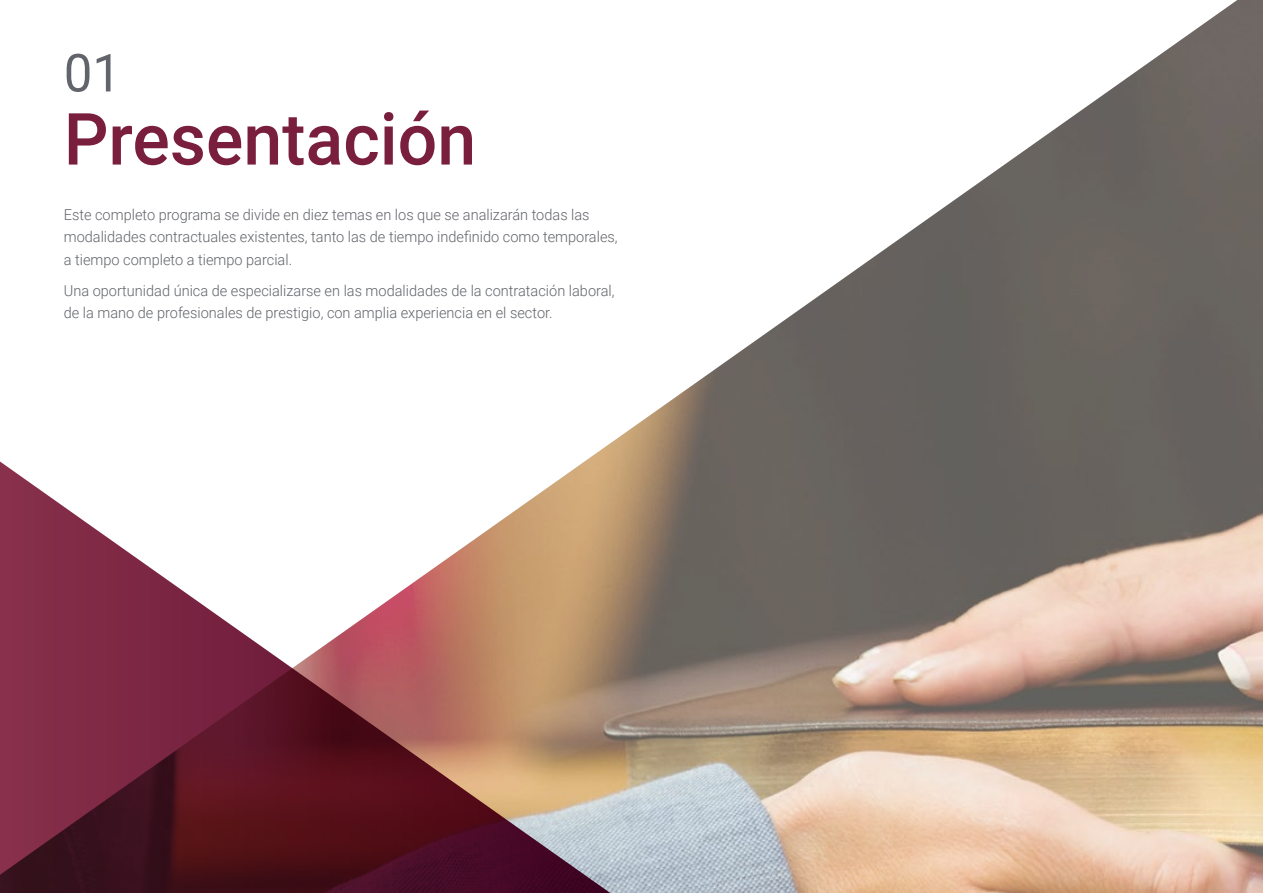
<style>
.page{position:relative;width:1263px;height:893px;background:#fff}
.page>*{position:absolute;margin:0;border:0;box-sizing:border-box;transform-origin:0 0}
.t1{font:500 72px "Roboto";color:#791e3c}
.t2{font:52.5px "Roboto";color:#61646a}
.t3{font:300 15px/22.5px "Roboto";color:#61646a}
</style>
<div class="page">
<img style="left:606px;top:0;width:657px;height:893px">
<svg style="left:0;top:446px;width:640px;height:447px"></svg>
<h2 class="t2" style="left:64px;top:36px;width:59px">01</h2>
<h1 class="t1" style="left:64px;top:89px;width:414px">Presentación</h1>
<p class="t3" style="left:64px;top:202px;width:555px">Este completo programa se divide en diez temas en los que se analizarán todas las modalidades contractuales existentes, tanto las de tiempo indefinido como temporales, a tiempo completo a tiempo parcial.</p>
<p class="t3" style="left:64px;top:278px;width:552px">Una oportunidad única de especializarse en las modalidades de la contratación laboral, de la mano de profesionales de prestigio, con amplia experiencia en el sector.</p>
</div>
